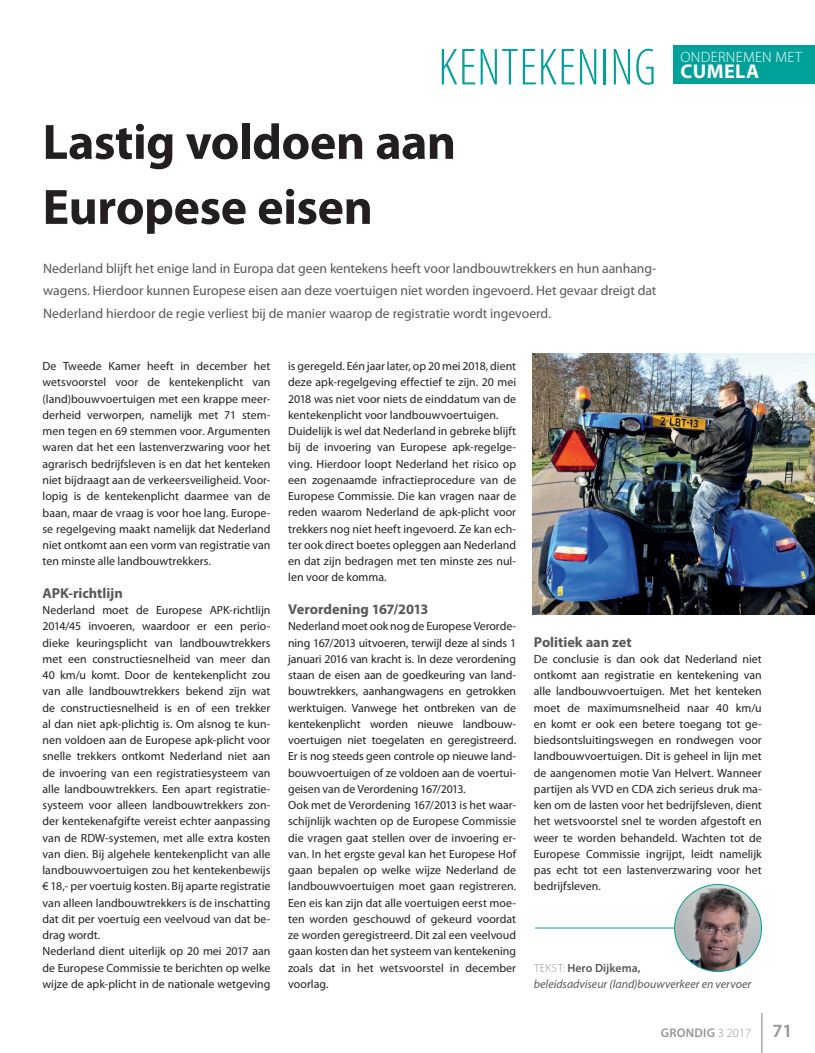
<style>
.page{position:relative;width:815px;height:1053px;background:#fff}
.page>*{position:absolute;margin:0;border:0;box-sizing:border-box;transform-origin:0 0}
.t1{font:300 condensed 52.5px "Myriad Pro";letter-spacing:.02em;color:#00a19a}
.t2{font:700 50px/65px "Myriad Pro";letter-spacing:-.01em;color:#231f20}
.t3{font:700 20px "Myriad Pro";letter-spacing:.02em;color:#fff}
.t4{font:300 15px "Myriad Pro";letter-spacing:.02em;color:#fff}
.t5{font:700 14.38px "Myriad Pro";letter-spacing:-.005em;color:#57585a}
.t6{font:13.75px/22.5px "Myriad Pro";letter-spacing:-.005em;color:#57585a;text-align:justify}
.t7{font:600 12.5px "Myriad Pro";letter-spacing:.02em;color:#939598}
.t8{font:11.88px/16.2px "Myriad Pro";color:#231f20}
.t9{font:italic 11.88px/16.2px "Myriad Pro";color:#57585a}
.s1{font-weight:300;font-style:normal;color:#939598}
.s2{font-weight:600;font-style:normal}
.s3{font-weight:300}
.s4{font-size:18.75px}
</style>
<div class="page">
<hr style="left:761px;top:1012px;width:1px;height:40px;background:#939598">
<div style="left:674px;top:45px;width:141px;height:39px;background:#00a19a"></div>
<hr style="left:535px;top:927px;width:175px;height:1px;background:#00a19a">
<img style="left:675px;top:884px;width:86px;height:87px;border-radius:43px">
<img style="left:533px;top:354px;width:282px;height:260px">
<h1 class="t1" style="left:439px;top:39px;width:219px">KENTEKENING</h1>
<h2 class="t2" style="left:43px;top:108px;width:415px">Lastig voldoen aan<br>Europese eisen</h2>
<p class="t6" style="left:43px;top:257px;width:615px">Nederland blijft het enige land in Europa dat geen kentekens heeft voor landbouwtrekkers en hun aanhang&shy;wagens. Hierdoor kunnen Europese eisen aan deze voertuigen niet worden ingevoerd. Het gevaar dreigt dat Nederland hierdoor de regie verliest bij de manier waarop de registratie wordt ingevoerd.</p>
<p class="t4" style="left:680px;top:49px;width:123px">ONDERNEMEN MET</p>
<h3 class="t3" style="left:681px;top:58px;width:80px">CUMELA</h3>
<p class="t8" style="left:43px;top:358px;width:229px;text-align:justify">De Tweede Kamer heeft in december het wetsvoorstel voor de kentekenplicht van (land)bouwvoertuigen met een krappe meer&shy;derheid verworpen, namelijk met 71 stem&shy;men tegen en 69 stemmen voor. Argumenten waren dat het een lastenverzwaring voor het agrarisch bedrijfsleven is en dat het kenteken niet bijdraagt aan de verkeersveiligheid. Voor&shy;lopig is de kentekenplicht daarmee van de baan, maar de vraag is voor hoe lang. Europe&shy;se regelgeving maakt namelijk dat Nederland niet ontkomt aan een vorm van registratie van ten minste alle landbouwtrekkers.</p>
<p class="t5" style="left:43px;top:583px;width:82px">APK-richtlijn</p>
<p class="t8" style="left:43px;top:601px;width:229px">Nederland moet de Europese APK-richtlijn 2014/45 invoeren, waardoor er een perio&shy;dieke keuringsplicht van landbouwtrekkers met een constructiesnelheid van meer dan 40 km/u komt. Door de kentekenplicht zou van alle landbouwtrekkers bekend zijn wat de constructiesnelheid is en of een trekker al dan niet apk-plichtig is. Om alsnog te kun&shy;nen voldoen aan de Europese apk-plicht voor snelle trekkers ontkomt Nederland niet aan de invoering van een registratiesysteem van alle landbouwtrekkers. Een apart registratie&shy;systeem voor alleen landbouwtrekkers zon&shy;der kentekenafgifte vereist echter aanpassing van de RDW-systemen, met alle extra kosten van dien. Bij algehele kentekenplicht van alle landbouwvoertuigen zou het kentekenbewijs € 18,- per voertuig kosten. Bij aparte registratie van alleen landbouwtrekkers is de inschatting dat dit per voertuig een veelvoud van dat be&shy;drag wordt.<br>Nederland dient uiterlijk op 20 mei 2017 aan de Europese Commissie te berichten op welke wijze de apk-plicht in de nationale wetgeving</p>
<p class="t8" style="left:288px;top:358px;width:229px">is geregeld. Eén jaar later, op 20 mei 2018, dient deze apk-regelgeving effectief te zijn. 20 mei 2018 was niet voor niets de einddatum van de kentekenplicht voor landbouwvoertuigen.<br>Duidelijk is wel dat Nederland in gebreke blijft bij de invoering van Europese apk-regelge&shy;ving. Hierdoor loopt Nederland het risico op een zogenaamde infractieprocedure van de Europese Commissie. Die kan vragen naar de reden waarom Nederland de apk-plicht voor trekkers nog niet heeft ingevoerd. Ze kan ech&shy;ter ook direct boetes opleggen aan Nederland en dat zijn bedragen met ten minste zes nul&shy;len voor de komma.</p>
<p class="t5" style="left:288px;top:600px;width:142px">Verordening 167/2013</p>
<p class="t8" style="left:288px;top:618px;width:229px">Nederland moet ook nog de Europese Verorde&shy;ning 167/2013 uitvoeren, terwijl deze al sinds 1 januari 2016 van kracht is. In deze verordening staan de eisen aan de goedkeuring van land&shy;bouwtrekkers, aanhangwagens en getrokken werktuigen. Vanwege het ontbreken van de kentekenplicht worden nieuwe landbouw&shy;voertuigen niet toegelaten en geregistreerd.<br>Er is nog steeds geen controle op nieuwe land&shy;bouwvoertuigen of ze voldoen aan de voertui&shy;geisen van de Verordening 167/2013.<br>Ook met de Verordening 167/2013 is het waar&shy;schijnlijk wachten op de Europese Commissie die vragen gaat stellen over de invoering er&shy;van. In het ergste geval kan het Europese Hof gaan bepalen op welke wijze Nederland de landbouwvoertuigen moet gaan registreren.<br>Een eis kan zijn dat alle voertuigen eerst moe&shy;ten worden geschouwd of gekeurd voordat ze worden geregistreerd. Dit zal een veelvoud gaan kosten dan het systeem van kentekening zoals dat in het wetsvoorstel in december voorlag.</p>
<p class="t5" style="left:534px;top:632px;width:99px">Politiek aan zet</p>
<p class="t8" style="left:534px;top:650px;width:229px;text-align:justify">De conclusie is dan ook dat Nederland niet ontkomt aan registratie en kentekening van alle landbouwvoertuigen. Met het kenteken moet de maximumsnelheid naar 40 km/u en komt er ook een betere toegang tot ge&shy;biedsontsluitingswegen en rondwegen voor landbouwvoertuigen. Dit is geheel in lijn met de aangenomen motie Van Helvert. Wanneer partijen als VVD en CDA zich serieus druk ma&shy;ken om de lasten voor het bedrijfsleven, dient het wetsvoorstel snel te worden afgestoft en weer te worden behandeld. Wachten tot de Europese Commissie ingrijpt, leidt namelijk pas echt tot een lastenverzwaring voor het bedrijfsleven.</p>
<p class="t9" style="left:534px;top:959px;width:219px"><span class="s1">TEKST:</span> <span class="s2">Hero Dijkema,<br></span>beleidsadviseur (land)bouwverkeer en vervoer</p>
<p class="t7" style="left:661px;top:1024px;width:133px">GRONDIG <span class="s3">3 2017</span> <span class="s4">71</span></p>
</div>
